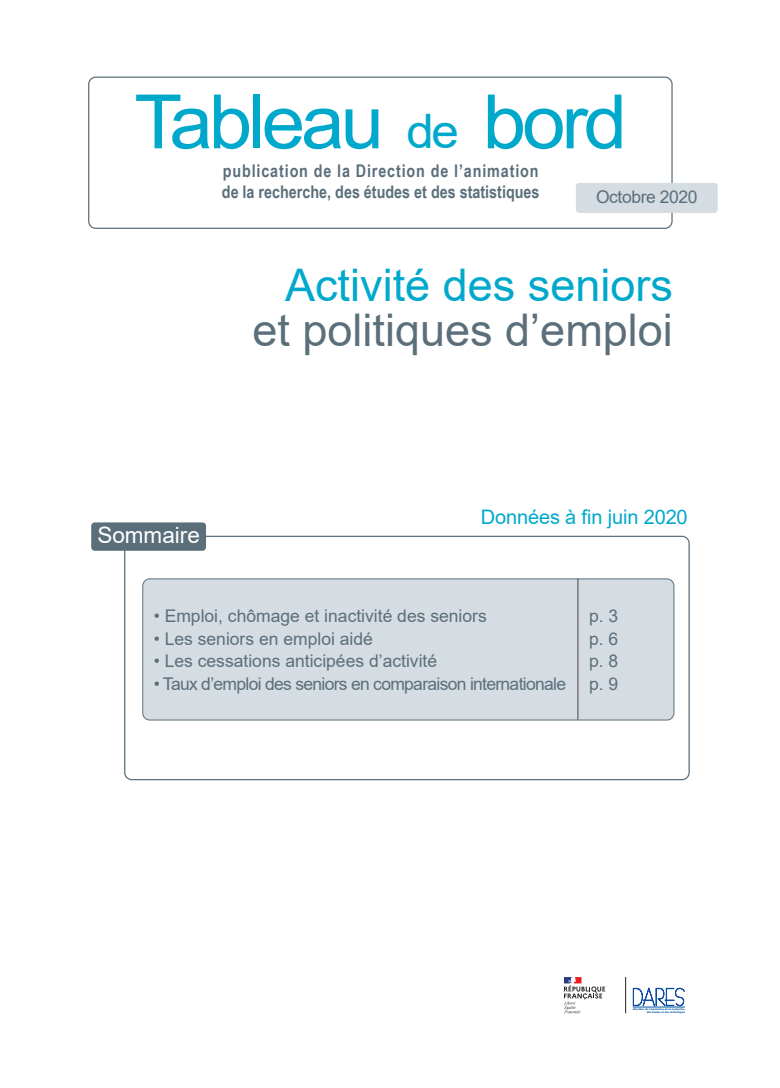
<style>
.page{position:relative;width:780px;height:1088px;background:#fff}
.page>*{position:absolute;margin:0;border:0;box-sizing:border-box;transform-origin:0 0}
.t1{font:75px "Arial";letter-spacing:-.05em;color:#00a9cc;scale:1.04 1}
.t2{font:45px "Arial";color:#5b6f7b}
.t3{font:45px "Arial";color:#00a9cc}
.t4{font:22.5px "Arial";color:#fff}
.t5{font:20px "Arial";letter-spacing:-.01em;color:#00a9cc}
.t6{font:17.5px "Arial";color:#5b6f7b}
.t7{font:700 17.5px/21px "Arial Narrow";color:#5b6f7b}
.t8{font:17.5px "Arial";letter-spacing:-.04em;color:#5b6f7b}
.t9{font:17.5px "Arial";letter-spacing:-.025em;color:#5b6f7b}
.t10{font:900 2.5px/3px "Frutiger";color:#0155a5;text-align:right}
.s1{font-size:47.5px}
</style>
<div class="page">
<svg style="left:564px;top:977px;width:41px;height:36px"></svg>
<hr style="left:625px;top:977px;width:1px;height:36px;background:#231f20">
<svg style="left:632px;top:987px;width:53px;height:19px"></svg>
<hr style="left:632px;top:1007px;width:52px;height:1px;background:#0155a5">
<div style="left:124px;top:536px;width:565px;height:244px;border:1px solid #5b6f7b;border-radius:7px"></div>
<div style="left:143px;top:579px;width:531px;height:141px;background:#d5dce2;border-radius:7px"></div>
<div style="left:142px;top:578px;width:532px;height:142px;border:1px solid #5b6f7b;border-radius:7px"></div>
<hr style="left:577px;top:578px;width:1px;height:142px;background:#636366">
<div style="left:91px;top:522px;width:115px;height:29px;background:#5b6f7b;border-radius:4px"></div>
<div style="left:88px;top:77px;width:584px;height:152px;border:1px solid #5b6f7b;border-radius:7px"></div>
<div style="left:576px;top:183px;width:141px;height:30px;background:#d5dce2;border-radius:4px"></div>
<h1 class="t1" style="left:134px;top:70px;width:475px">Tableau <span class="s1">de</span> bord</h1>
<p class="t7" style="left:222px;top:159px;width:319px">publication de la Direction de l’animation de la recherche, des études et des statistiques</p>
<p class="t9" style="left:596px;top:185px;width:103px">Octobre 2020</p>
<h2 class="t3" style="left:285px;top:254px;width:389px">Activité des seniors</h2>
<h2 class="t2" style="left:252px;top:299px;width:422px">et politiques d’emploi</h2>
<p class="t4" style="left:97px;top:519px;width:104px">Sommaire</p>
<p class="t5" style="left:481px;top:503px;width:208px">Données à fin juin 2020</p>
<p class="t6" style="left:154px;top:604px;width:334px">• Emploi, chômage et inactivité des seniors</p>
<p class="t6" style="left:589px;top:604px;width:31px">p. 3</p>
<p class="t6" style="left:154px;top:626px;width:221px">• Les seniors en emploi aidé</p>
<p class="t6" style="left:589px;top:626px;width:31px">p. 6</p>
<p class="t6" style="left:154px;top:649px;width:285px">• Les cessations anticipées d’activité</p>
<p class="t6" style="left:589px;top:649px;width:31px">p. 8</p>
<p class="t8" style="left:154px;top:671px;width:414px">• Taux d’emploi des seniors en comparaison internationale</p>
<p class="t6" style="left:589px;top:671px;width:31px">p. 9</p>
<p class="t10" style="left:632px;top:1008px;width:54px">direction de l’animation de la recherche, des études et des statistiques</p>
</div>
